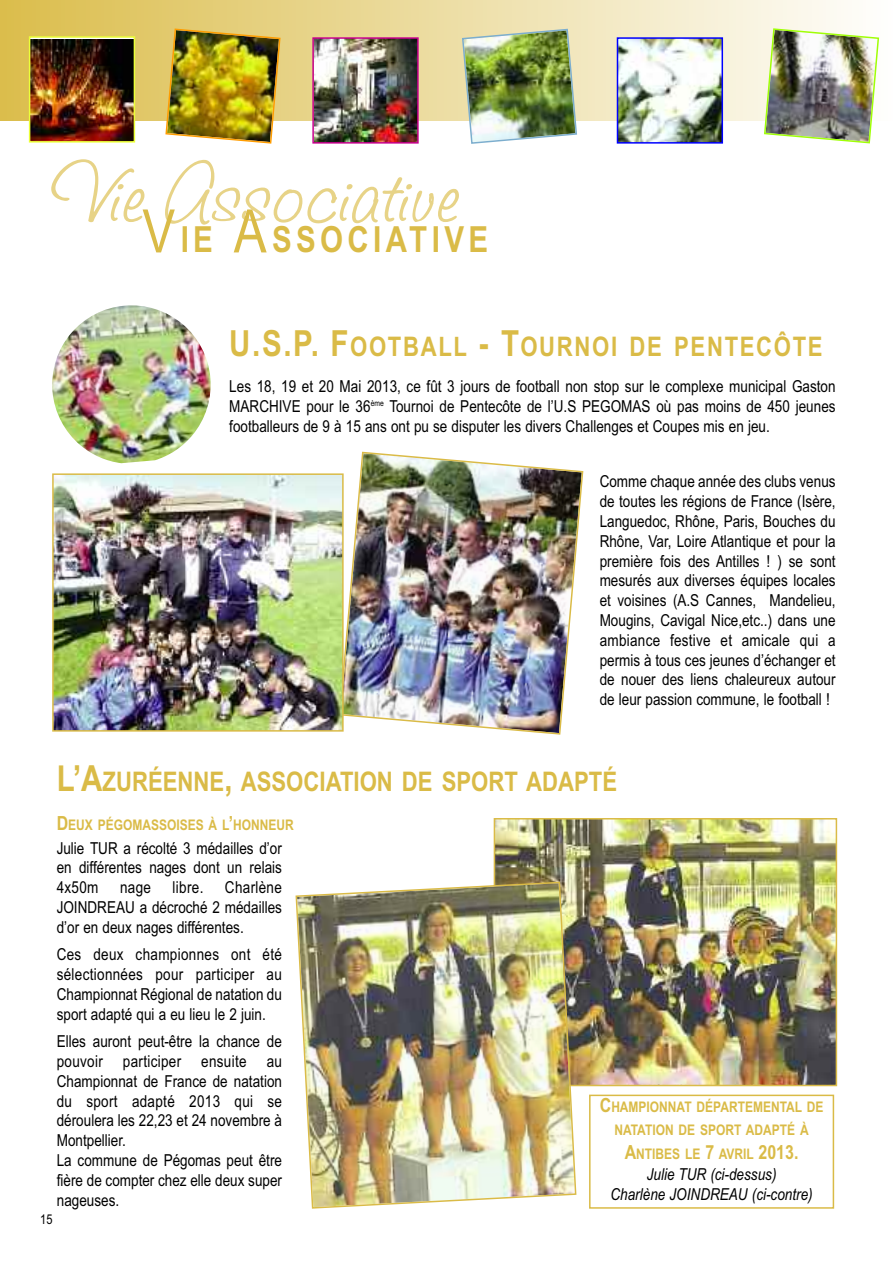
<style>
.page{position:relative;width:893px;height:1263px;background:#fff}
.page>*{position:absolute;margin:0;border:0;box-sizing:border-box;transform-origin:0 0}
.t1{font:700 36px "Arial Narrow";letter-spacing:.12em;color:#dabb47}
.t2{font:700 27px "Arial Narrow";color:#dabb47}
.t3{font:700 27px "Arial Narrow";letter-spacing:.06em;color:#dabb47}
.t4{font:16.5px/19.8px "Arial Narrow";color:#000;text-align:justify}
.t5{font:italic 16.5px/19.8px "Arial Narrow";color:#000;text-align:center}
.t6{font:700 14.7px/23.4px "Arial Narrow";color:#dabb47;text-align:center}
.t7{font:13.5px "Arial Narrow";color:#000}
.s1{font-weight:400;font-size:60px}
.s2{font-size:36px}
.s3{font-size:19.5px}
</style>
<div class="page">
<div style="left:0;top:0;width:893px;height:120px;background:linear-gradient(to right,#dbbd4b,#fefefe)"></div>
<img style="left:32px;top:39px;width:100px;height:101px">
<div style="left:29px;top:36px;width:106px;height:107px;border:2px solid #ebff38"></div>
<img style="left:165px;top:28px;width:116px;height:116px">
<img style="left:315px;top:40px;width:101px;height:101px">
<div style="left:312px;top:37px;width:107px;height:107px;border:2px solid #c7008d"></div>
<img style="left:461px;top:28px;width:117px;height:116px">
<img style="left:620px;top:40px;width:100px;height:101px">
<div style="left:617px;top:37px;width:106px;height:107px;border:2px solid #00f"></div>
<img style="left:763px;top:27px;width:117px;height:117px">
<svg style="left:51px;top:159px;width:189px;height:66px"></svg>
<img style="left:344px;top:451px;width:240px;height:284px">
<img style="left:55px;top:476px;width:286px;height:253px">
<div style="left:52px;top:473px;width:292px;height:259px;border:2px solid #dabb47"></div>
<img style="left:497px;top:821px;width:337px;height:262px">
<div style="left:494px;top:818px;width:343px;height:268px;border:2px solid #dabb47"></div>
<img style="left:295px;top:881px;width:282px;height:328px">
<div style="left:589px;top:1094px;width:245px;height:115px;border:2px solid #dabb47"></div>
<img style="left:52px;top:305px;width:159px;height:158px">
<h1 class="t1" style="left:142px;top:219px;width:347px"><span class="s1">V</span>IE <span class="s1">A</span>SSOCIATIVE</h1>
<h2 class="t3" style="left:229px;top:331px;width:595px"><span class="s2">U.S.P. F</span>OOTBALL <span class="s2">- T</span>OURNOI DE PENTECÔTE</h2>
<p class="t4" style="left:229px;top:377px;width:608px">Les 18, 19 et 20 Mai 2013, ce fût 3 jours de football non stop sur le complexe municipal Gaston MARCHIVE pour le 36<sup>ème</sup> Tournoi de Pentecôte de l’U.S PEGOMAS où pas moins de 450 jeunes footballeurs de 9 à 15 ans ont pu se disputer les divers Challenges et Coupes mis en jeu.</p>
<p class="t4" style="left:600px;top:472px;width:237px">Comme chaque année des clubs venus de toutes les régions de France (Isère, Languedoc, Rhône, Paris, Bouches du Rhône, Var, Loire Atlantique et pour la première fois des Antilles ! ) se sont mesurés aux diverses équipes locales et voisines (A.S Cannes, Mandelieu, Mougins, Cavigal Nice,etc..) dans une ambiance festive et amicale qui a permis à tous ces jeunes d’échanger et de nouer des liens chaleureux autour de leur passion commune, le football !</p>
<h2 class="t2" style="left:57px;top:766px;width:562px"><span class="s2">L’A</span>ZURÉENNE<span class="s2">,</span> ASSOCIATION DE SPORT ADAPTÉ</h2>
<p class="t6" style="left:57px;top:813px;width:239px"><span class="s3">D</span>EUX PÉGOMASSOISES À L<span class="s3">’</span>HONNEUR</p>
<p class="t4" style="left:57px;top:838px;width:227px">Julie TUR a récolté 3 médailles d’or en différentes nages dont un relais 4x50m</p>
<p class="t4" style="left:57px;top:877px;width:227px;text-indent:168px">Charlène JOINDREAU a décroché 2 médailles d’or en deux nages différentes.</p>
<p class="t4" style="left:57px;top:945px;width:227px">Ces deux championnes ont été sélectionnées pour participer au Championnat Régional de natation du sport adapté qui a eu lieu le 2 juin.</p>
<p class="t4" style="left:57px;top:1031px;width:227px;text-align:left">Elles auront peut-être la chance de pouvoir participer ensuite au<br>Championnat de France de natation du sport adapté 2013 qui se déroulera les 22,23 et 24 novembre à<br>Montpellier.<br>La commune de Pégomas peut être fière de compter chez elle deux super nageuses.</p>
<p class="t4" style="left:120px;top:877px;width:33px">nage</p>
<p class="t4" style="left:173px;top:877px;width:32px">libre.</p>
<p class="t7" style="left:40px;top:1212px;width:14px">15</p>
<p class="t6" style="left:600px;top:1095px;width:225px"><span class="s3">C</span>HAMPIONNAT DÉPARTEMENTAL DE<br>NATATION DE SPORT ADAPTÉ À<br><span class="s3">A</span>NTIBES LE <span class="s3">7</span> AVRIL <span class="s3">2013.</span></p>
<p class="t5" style="left:610px;top:1164px;width:204px">Julie TUR (ci-dessus)<br>Charlène JOINDREAU (ci-contre)</p>
</div>
